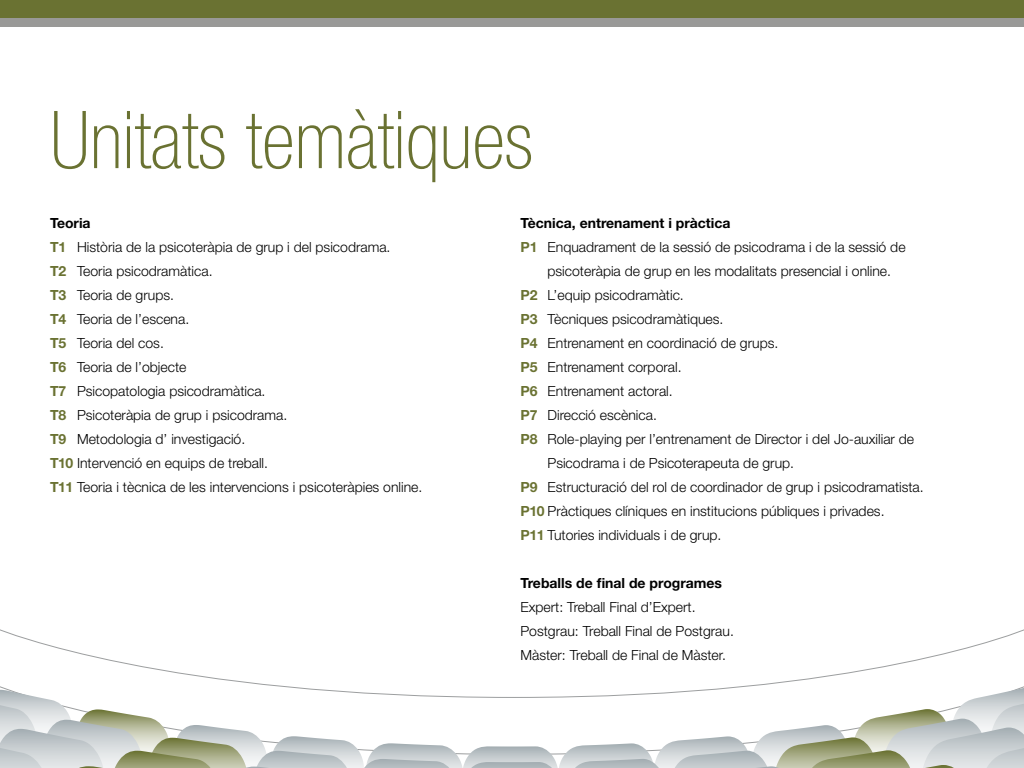
<style>
.page{position:relative;width:1024px;height:768px;background:#fff}
.page>*{position:absolute;margin:0;border:0;box-sizing:border-box;transform-origin:0 0}
.t1{font:100 condensed 80px "Helvetica Neue LT Std";color:#6a7232}
.t2{font:300 14px/24px "Helvetica Neue LT Std";color:#000}
.t3{font:700 14px "Helvetica Neue LT Std";color:#000}
.s1{font-weight:700}
.s2{font-weight:700;color:#6a7232}
</style>
<div class="page">
<div style="left:0;top:0;width:1024px;height:18px;background:#6a7232"></div>
<div style="left:0;top:18px;width:1024px;height:9px;background:#999997"></div>
<svg style="left:0;top:629px;width:1024px;height:59px"></svg>
<svg style="left:0;top:688px;width:1024px;height:80px"></svg>
<h1 class="t1" style="left:50px;top:95px;width:484px">Unitats temàtiques</h1>
<p class="t2" style="left:50px;top:211px;width:374px"><span class="s1">Teoria<br></span><span class="s2">T1</span> Història de la psicoteràpia de grup i del psicodrama.<br><span class="s2">T2</span> Teoria psicodramàtica.<br><span class="s2">T3</span> Teoria de grups.<br><span class="s2">T4</span> Teoria de l’escena.<br><span class="s2">T5</span> Teoria del cos.<br><span class="s2">T6</span> Teoria de l’objecte<br><span class="s2">T7</span> Psicopatologia psicodramàtica.<br><span class="s2">T8</span> Psicoteràpia de grup i psicodrama.<br><span class="s2">T9</span> Metodologia d’ investigació.<br><span class="s2">T10</span> Intervenció en equips de treball.<br><span class="s2">T11</span> Teoria i tècnica de les intervencions i psicoteràpies online.</p>
<p class="t3" style="left:521px;top:214px;width:212px">Tècnica, entrenament i pràctica</p>
<p class="t2" style="left:521px;top:235px;width:387px"><span class="s2">P1</span> Enquadrament de la sessió de psicodrama i de la sessió de</p>
<p class="t2" style="left:548px;top:259px;width:345px">psicoteràpia de grup en les modalitats presencial i online.</p>
<p class="t2" style="left:521px;top:283px;width:165px"><span class="s2">P2</span> L’equip psicodramàtic.</p>
<p class="t2" style="left:521px;top:307px;width:204px"><span class="s2">P3</span> Tècniques psicodramàtiques.</p>
<p class="t2" style="left:521px;top:331px;width:259px"><span class="s2">P4</span> Entrenament en coordinació de grups.</p>
<p class="t2" style="left:521px;top:355px;width:163px"><span class="s2">P5</span> Entrenament corporal.</p>
<p class="t2" style="left:521px;top:379px;width:154px"><span class="s2">P6</span> Entrenament actoral.</p>
<p class="t2" style="left:521px;top:403px;width:138px"><span class="s2">P7</span> Direcció escènica.</p>
<p class="t2" style="left:521px;top:427px;width:395px"><span class="s2">P8</span> Role-playing per l’entrenament de Director i del Jo-auxiliar de</p>
<p class="t2" style="left:548px;top:451px;width:248px">Psicodrama i de Psicoterapeuta de grup.</p>
<p class="t2" style="left:521px;top:475px;width:405px"><span class="s2">P9</span> Estructuració del rol de coordinador de grup i psicodramatista.</p>
<p class="t2" style="left:521px;top:499px;width:366px"><span class="s2">P10</span> Pràctiques clíniques en institucions públiques i privades.</p>
<p class="t2" style="left:521px;top:523px;width:202px"><span class="s2">P11</span> Tutories individuals i de grup.</p>
<p class="t3" style="left:521px;top:574px;width:203px">Treballs de final de programes</p>
<p class="t2" style="left:521px;top:595px;width:215px">Expert: Treball Final d’Expert.<br>Postgrau: Treball Final de Postgrau.<br>Màster: Treball de Final de Màster.</p>
</div>
